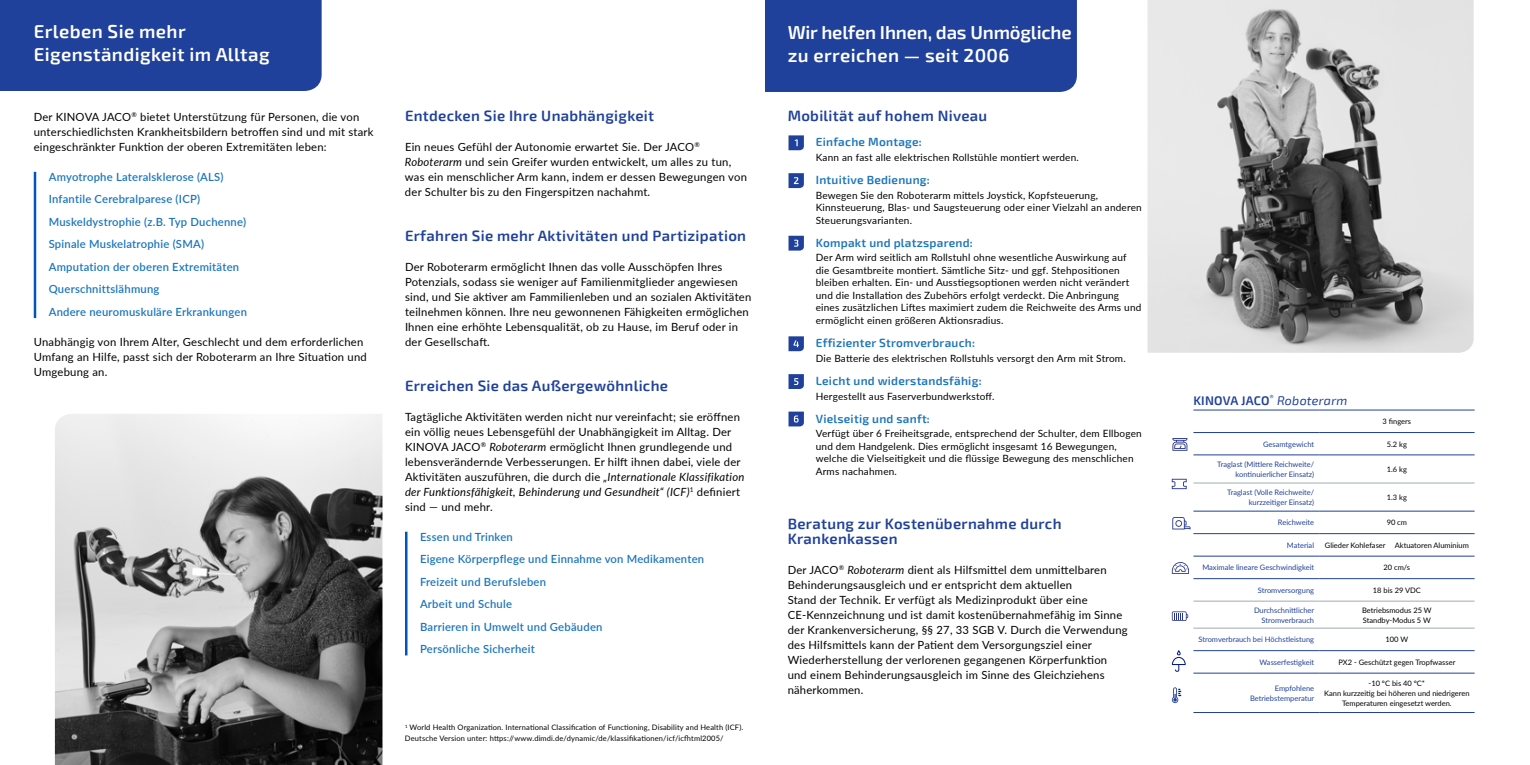
<style>
.page{position:relative;width:1530px;height:765px;background:#fff}
.page>*{position:absolute;margin:0;border:0;box-sizing:border-box;transform-origin:0 0}
.t1{font:600 18.75px/22.5px "Exo 2";letter-spacing:-.01em;color:#fff}
.t2{font:600 18.75px/22.5px "Exo 2";letter-spacing:.02em;color:#fff}
.t3{font:600 15px/15px "Exo 2";letter-spacing:.02em;color:#20419b}
.t4{font:600 12.5px "Exo 2";letter-spacing:.015em;color:#20419b}
.t5{font:600 11.88px "Exo 2";letter-spacing:.02em;color:#1c75bc}
.t6{font:11.25px/15px "Lato";letter-spacing:.02em;color:#000}
.t7{font:600 11.25px/22.5px "Lato";letter-spacing:.02em;color:#1c75bc}
.t8{font:10px/12.5px "Lato";letter-spacing:.02em;color:#000}
.t9{font:7.5px/10px "Lato";color:#20419b;text-align:right}
.t10{font:7.5px/10px "Lato";color:#000}
.t11{font:7.5px/11.2px "Lato";letter-spacing:.02em;color:#000}
.s1{font-style:italic}
.s2{font-weight:400;font-style:italic}
</style>
<div class="page">
<div style="left:765px;top:0;width:312px;height:92px;background:#20419b"></div>
<div style="left:0;top:0;width:322px;height:91px;background:#20419b"></div>
<svg style="left:1172px;top:562px;width:17px;height:12px"></svg>
<svg style="left:1172px;top:438px;width:15px;height:13px"></svg>
<svg style="left:1172px;top:517px;width:19px;height:12px"></svg>
<svg style="left:1172px;top:611px;width:16px;height:10px"></svg>
<svg style="left:1172px;top:479px;width:15px;height:10px"></svg>
<svg style="left:1171px;top:650px;width:15px;height:22px"></svg>
<svg style="left:1172px;top:687px;width:9px;height:16px"></svg>
<img style="left:1148px;top:0;width:326px;height:353px">
<img style="left:55px;top:414px;width:327px;height:351px">
<hr style="left:34px;top:172px;width:2px;height:146px;background:#0055b8">
<hr style="left:405px;top:532px;width:3px;height:123px;background:#0055b8">
<hr style="left:1193px;top:410px;width:126px;height:1px;background:#20419b">
<hr style="left:1319px;top:410px;width:156px;height:1px;background:#20419b">
<hr style="left:1193px;top:432px;width:126px;height:1px;background:#20419b">
<hr style="left:1319px;top:432px;width:156px;height:1px;background:#20419b">
<hr style="left:1193px;top:454px;width:126px;height:1px;background:#20419b">
<hr style="left:1319px;top:454px;width:156px;height:1px;background:#20419b">
<hr style="left:1193px;top:511px;width:126px;height:1px;background:#20419b">
<hr style="left:1319px;top:511px;width:156px;height:1px;background:#20419b">
<hr style="left:1193px;top:650px;width:126px;height:1px;background:#20419b">
<hr style="left:1319px;top:650px;width:156px;height:1px;background:#20419b">
<hr style="left:1193px;top:601px;width:126px;height:1px;background:#a1abb2">
<hr style="left:1319px;top:601px;width:156px;height:1px;background:#a1abb2">
<hr style="left:1193px;top:628px;width:126px;height:1px;background:#a1abb2">
<hr style="left:1319px;top:628px;width:156px;height:1px;background:#a1abb2">
<hr style="left:1193px;top:483px;width:126px;height:1px;background:#a1abb2">
<hr style="left:1319px;top:483px;width:156px;height:1px;background:#a1abb2">
<hr style="left:1193px;top:712px;width:126px;height:1px;background:#20419b">
<hr style="left:1319px;top:712px;width:156px;height:1px;background:#20419b">
<hr style="left:1193px;top:533px;width:126px;height:1px;background:#20419b">
<hr style="left:1319px;top:533px;width:156px;height:1px;background:#20419b">
<hr style="left:1193px;top:556px;width:126px;height:1px;background:#20419b">
<hr style="left:1319px;top:556px;width:156px;height:1px;background:#20419b">
<hr style="left:1193px;top:578px;width:126px;height:1px;background:#20419b">
<hr style="left:1319px;top:578px;width:156px;height:1px;background:#20419b">
<hr style="left:1193px;top:673px;width:126px;height:1px;background:#20419b">
<hr style="left:1319px;top:673px;width:156px;height:1px;background:#20419b">
<svg style="left:789px;top:173px;width:15px;height:15px"></svg>
<svg style="left:789px;top:236px;width:15px;height:15px"></svg>
<svg style="left:789px;top:336px;width:15px;height:15px"></svg>
<svg style="left:789px;top:374px;width:15px;height:15px"></svg>
<svg style="left:789px;top:412px;width:15px;height:14px"></svg>
<svg style="left:789px;top:135px;width:15px;height:15px"></svg>
<h1 class="t2" style="left:34px;top:21px;width:237px">Erleben Sie mehr<br>Eigenständigkeit im Alltag</h1>
<p class="t6" style="left:34px;top:109px;width:341px">Der KINOVA JACO<sup>®</sup> bietet Unterstützung für Personen, die von unterschiedlichsten Krankheitsbildern betroffen sind und mit stark eingeschränkter Funktion der oberen Extremitäten leben:</p>
<p class="t7" style="left:49px;top:165px;width:200px">Amyotrophe Lateralsklerose (ALS)<br>Infantile Cerebralparese (ICP)<br>Muskeldystrophie (z.B. Typ Duchenne)<br>Spinale Muskelatrophie (SMA)<br>Amputation der oberen Extremitäten Querschnittslähmung<br>Andere neuromuskuläre Erkrankungen</p>
<p class="t6" style="left:34px;top:334px;width:335px">Unabhängig von Ihrem Alter, Geschlecht und dem erforderlichen<br>Umfang an Hilfe, passt sich der Roboterarm an Ihre Situation und<br>Umgebung an.</p>
<h2 class="t3" style="left:405px;top:108px;width:251px">Entdecken Sie Ihre Unabhängigkeit</h2>
<p class="t6" style="left:405px;top:139px;width:343px">Ein neues Gefühl der Autonomie erwartet Sie. Der JACO<sup>® </sup><span class="s1">Roboterarm</span> und sein Greifer wurden entwickelt, um alles zu tun, was ein menschlicher Arm kann, indem er dessen Bewegungen von der Schulter bis zu den Fingerspitzen nachahmt.</p>
<h2 class="t3" style="left:405px;top:228px;width:343px">Erfahren Sie mehr Aktivitäten und Partizipation</h2>
<p class="t6" style="left:405px;top:259px;width:348px">Der Roboterarm ermöglicht Ihnen das volle Ausschöpfen Ihres Potenzials, sodass sie weniger auf Familienmitglieder angewiesen sind, und Sie aktiver am Fammilienleben und an sozialen Aktivitäten teilnehmen können. Ihre neu gewonnenen Fähigkeiten ermöglichen Ihnen eine erhöhte Lebensqualität, ob zu Hause, im Beruf oder in der Gesellschaft.</p>
<h2 class="t3" style="left:405px;top:378px;width:265px">Erreichen Sie das Außergewöhnliche</h2>
<p class="t6" style="left:405px;top:409px;width:341px">Tagtägliche Aktivitäten werden nicht nur vereinfacht; sie eröffnen ein völlig neues Lebensgefühl der Unabhängigkeit im Alltag. Der KINOVA JACO<sup>®</sup> <span class="s1">Roboterarm</span> ermöglicht Ihnen grundlegende und lebensverändernde Verbesserungen. Er hilft ihnen dabei, viele der Aktivitäten auszuführen, die durch die <span class="s1">„Internationale Klassifikation der Funktionsfähigkeit, Behinderung und Gesundheit“ (ICF)</span><sup>1</sup> definiert sind — und mehr.</p>
<p class="t7" style="left:420px;top:525px;width:286px">Essen und Trinken<br>Eigene Körperpflege und Einnahme von Medikamenten<br>Freizeit und Berufsleben<br>Arbeit und Schule<br>Barrieren in Umwelt und Gebäuden<br>Persönliche Sicherheit</p>
<p class="t11" style="left:405px;top:721px;width:340px"><sup>1</sup> World Health Organization. International Classification of Functioning, Disability and Health (ICF).<br>Deutsche Version unter: https://www.dimdi.de/dynamic/de/klassifikationen/icf/icfhtml2005/</p>
<h1 class="t1" style="left:788px;top:22px;width:286px">Wir helfen Ihnen, das Unmögliche zu erreichen — seit 2006</h1>
<h2 class="t3" style="left:788px;top:108px;width:201px">Mobilität auf hohem Niveau</h2>
<p class="t5" style="left:816px;top:135px;width:108px">Einfache Montage:</p>
<p class="t8" style="left:816px;top:151px;width:265px">Kann an fast alle elektrischen Rollstühle montiert werden.</p>
<p class="t5" style="left:816px;top:173px;width:116px">Intuitive Bedienung:</p>
<p class="t8" style="left:816px;top:188px;width:328px">Bewegen Sie den Roboterarm mittels Joystick, Kopfsteuerung,<br>Kinnsteuerung, Blas- und Saugsteuerung oder einer Vielzahl an anderen<br>Steuerungsvarianten.</p>
<p class="t5" style="left:816px;top:236px;width:159px">Kompakt und platzsparend:</p>
<p class="t8" style="left:816px;top:251px;width:327px">Der Arm wird seitlich am Rollstuhl ohne wesentliche Auswirkung auf die Gesamtbreite montiert. Sämtliche Sitz- und ggf. Stehpositionen bleiben erhalten. Ein- und Ausstiegsoptionen werden nicht verändert und die Installation des Zubehörs erfolgt verdeckt. Die Anbringung eines zusätzlichen Liftes maximiert zudem die Reichweite des Arms und ermöglicht einen größeren Aktionsradius.</p>
<p class="t5" style="left:816px;top:336px;width:161px">Effizienter Stromverbrauch:</p>
<p class="t8" style="left:816px;top:351px;width:311px">Die Batterie des elektrischen Rollstuhls versorgt den Arm mit Strom.</p>
<p class="t5" style="left:816px;top:374px;width:167px">Leicht und widerstandsfähig:</p>
<p class="t8" style="left:816px;top:389px;width:180px">Hergestellt aus Faserverbundwerkstoff.</p>
<p class="t5" style="left:816px;top:412px;width:116px">Vielseitig und sanft:</p>
<p class="t8" style="left:816px;top:427px;width:328px">Verfügt über 6 Freiheitsgrade, entsprechend der Schulter, dem Ellbogen und dem Handgelenk. Dies ermöglicht insgesamt 16 Bewegungen, welche die Vielseitigkeit und die flüssige Bewegung des menschlichen Arms nachahmen.</p>
<h2 class="t3" style="left:788px;top:516px;width:275px">Beratung zur Kostenübernahme durch<br>Krankenkassen</h2>
<p class="t6" style="left:788px;top:562px;width:342px">Der JACO<sup>®</sup> <span class="s1">Roboterarm</span> dient als Hilfsmittel dem unmittelbaren Behinderungsausgleich und er entspricht dem aktuellen<br>Stand der Technik. Er verfügt als Medizinprodukt über eine CE-Kennzeichnung und ist damit kostenübernahmefähig im Sinne der Krankenversicherung, §§ 27, 33 SGB V. Durch die Verwendung des Hilfsmittels kann der Patient dem Versorgungsziel einer Wiederherstellung der verlorenen gegangenen Körperfunktion und einem Behinderungsausgleich im Sinne des Gleichziehens näherkommen.</p>
<p class="t4" style="left:1193px;top:393px;width:156px">KINOVA JACO<sup>®</sup> <span class="s2">Roboterarm</span></p>
<p class="t10" style="left:1383px;top:416px;width:30px">3 fingers</p>
<p class="t9" style="left:1263px;top:439px;width:53px">Gesamtgewicht</p>
<p class="t10" style="left:1387px;top:439px;width:22px">5.2 kg</p>
<p class="t9" style="left:1217px;top:459px;width:98px">Traglast (Mittlere Reichweite/ kontinuierlicher Einsatz)</p>
<p class="t10" style="left:1387px;top:464px;width:22px">1.6 kg</p>
<p class="t9" style="left:1227px;top:487px;width:89px">Traglast (Volle Reichweite/ kurzzeitiger Einsatz)</p>
<p class="t10" style="left:1387px;top:492px;width:22px">1.3 kg</p>
<p class="t9" style="left:1278px;top:517px;width:38px">Reichweite</p>
<p class="t10" style="left:1387px;top:517px;width:22px">90 cm</p>
<p class="t9" style="left:1287px;top:540px;width:29px">Material</p>
<p class="t10" style="left:1325px;top:540px;width:145px">Glieder Kohlefaser Aktuatoren Aluminium</p>
<p class="t9" style="left:1202px;top:562px;width:113px">Maximale lineare Geschwindigkeit</p>
<p class="t10" style="left:1384px;top:562px;width:28px">20 cm/s</p>
<p class="t9" style="left:1258px;top:585px;width:58px">Stromversorgung</p>
<p class="t10" style="left:1373px;top:585px;width:49px">18 bis 29 VDC</p>
<p class="t9" style="left:1254px;top:605px;width:62px">Durchschnittlicher<br>Stromverbrauch</p>
<p class="t10" style="left:1362px;top:605px;width:71px">Betriebsmodus 25 W<br>Standby-Modus 5 W</p>
<p class="t9" style="left:1199px;top:634px;width:117px">Stromverbrauch bei Höchstleistung</p>
<p class="t10" style="left:1386px;top:634px;width:24px">100 W</p>
<p class="t9" style="left:1260px;top:657px;width:56px">Wasserfestigkeit</p>
<p class="t10" style="left:1338px;top:657px;width:118px">PX2 - Geschützt gegen Tropfwasser</p>
<p class="t9" style="left:1250px;top:683px;width:66px">Empfohlene<br>Betriebstemperatur</p>
<p class="t10" style="left:1324px;top:678px;width:147px;text-align:center">-10 °C bis 40 °C*<br>Kann kurzzeitig bei höheren und niedrigeren<br>Temperaturen eingesetzt werden.</p>
</div>
